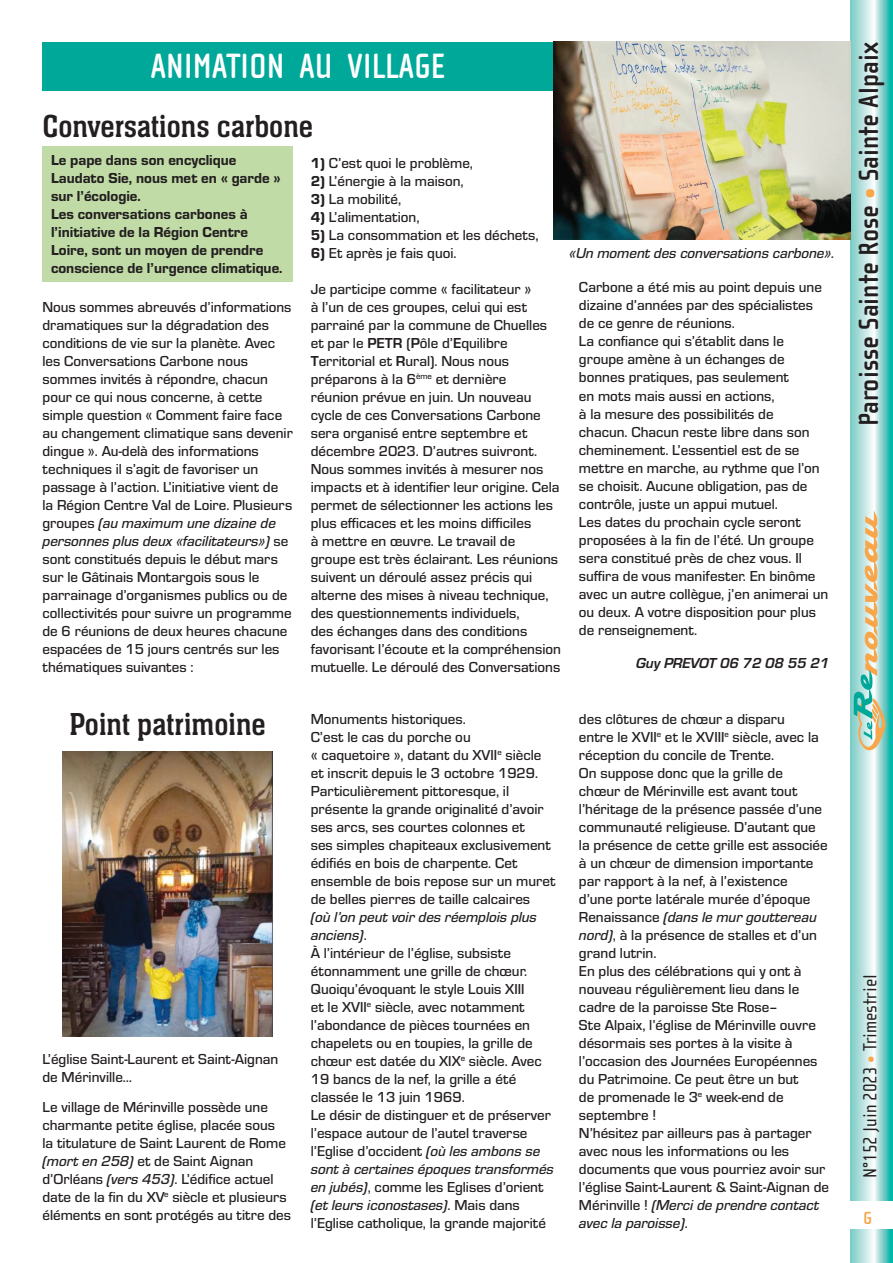
<style>
.page{position:relative;width:893px;height:1263px;background:#fff}
.page>*{position:absolute;margin:0;border:0;box-sizing:border-box;transform-origin:0 0}
.t1{font:700 36px "Cholla Sans OT";color:#fff;scale:.92 1}
.t2{font:33px "Neue Aachen Pro";color:#231f20;scale:.91 1}
.t3{font:700 28.5px "Cholla Sans OT";color:#231f20}
.t4{font:19.5px "Cholla Sans OT";color:#231f20}
.t5{font:700 18px "Cholla Sans OT";color:#f9a64a}
.t6{font:500 15px/18px "Eurostile";color:#231f20}
.t7{font:15px/18px "Eurostile Med Ita";color:#231f20}
.t8{font:15px/18px "Eurostile Hea";color:#231f20}
.t9{font:italic 700 15px "Eurostile";letter-spacing:-.005em;color:#231f20}
.s1{font-family:"Eurostile";font-weight:500}
.s2{font-family:"Eurostile Med Ita";font-weight:400}
.s3{font-family:"Eurostile Hea";font-weight:400}
.s4{font-weight:700}
.s5{color:#f9a64a}
</style>
<div class="page">
<svg style="left:850px;top:0;width:43px;height:1263px;background:#96d8d4"></svg>
<svg style="left:854px;top:510px;width:33px;height:242px;background:#b0ceb8"></svg>
<div style="left:850px;top:1201px;width:43px;height:28px;background:#fff"></div>
<div style="left:43px;top:147px;width:250px;height:135px;background:#c0dba6"></div>
<div style="left:43px;top:42px;width:786px;height:49px;background:#00a89a"></div>
<img style="left:62px;top:752px;width:211px;height:285px">
<img style="left:553px;top:42px;width:297px;height:198px">
<h1 class="t1" style="left:150px;top:47px;width:322px">ANIMATION AU VILLAGE</h1>
<h2 class="t2" style="left:43px;top:108px;width:299px">Conversations carbone</h2>
<p class="t8" style="left:51px;top:150px;width:233px">Le pape dans son encyclique<br>Laudato Sie, nous met en « garde » sur l’écologie.<br>Les conversations carbones à l’initiative de la Région Centre<br>Loire, sont un moyen de prendre conscience de l’urgence climatique.</p>
<p class="t6" style="left:43px;top:297px;width:252px">Nous sommes abreuvés d’informations dramatiques sur la dégradation des conditions de vie sur la planète. Avec les Conversations Carbone nous sommes invités à répondre, chacun pour ce qui nous concerne, à cette simple question « Comment faire face au changement climatique sans devenir dingue ». Au-delà des informations techniques il s’agit de favoriser un passage à l’action. L’initiative vient de la Région Centre Val de Loire. Plusieurs</p>
<p class="t7" style="left:43px;top:513px;width:247px"><span class="s1">groupes</span> (au maximum une dizaine de personnes plus deux «facilitateurs») <span class="s1">se</span></p>
<p class="t6" style="left:43px;top:549px;width:251px">sont constitués depuis le début mars sur le Gâtinais Montargois sous le parrainage d’organismes publics ou de collectivités pour suivre un programme de 6 réunions de deux heures chacune espacées de 15 jours centrés sur les thématiques suivantes :</p>
<h2 class="t2" style="left:69px;top:706px;width:218px">Point patrimoine</h2>
<p class="t6" style="left:43px;top:1049px;width:237px">L’église Saint-Laurent et Saint-Aignan de Mérinville…</p>
<p class="t6" style="left:43px;top:1097px;width:250px">Le village de Mérinville possède une charmante petite église, placée sous<br>la titulature de Saint Laurent de Rome <span class="s2">(mort en 258)</span> et de Saint Aignan d’Orléans <span class="s2">(vers 453)</span>. L’édifice actuel date de la fin du XV<sup>e</sup> siècle et plusieurs éléments en sont protégés au titre des</p>
<p class="t6" style="left:311px;top:153px;width:164px"><span class="s3">1)</span> C’est quoi le problème,</p>
<p class="t6" style="left:311px;top:171px;width:155px"><span class="s3">2)</span> L’énergie à la maison,</p>
<p class="t6" style="left:311px;top:189px;width:92px"><span class="s3">3)</span> La mobilité,</p>
<p class="t6" style="left:311px;top:207px;width:110px"><span class="s3">4)</span> L’alimentation,</p>
<p class="t6" style="left:311px;top:225px;width:229px"><span class="s3">5)</span> La consommation et les déchets,</p>
<p class="t6" style="left:311px;top:243px;width:147px"><span class="s3">6)</span> Et après je fais quoi.</p>
<p class="t6" style="left:311px;top:279px;width:252px">Je participe comme « facilitateur »<br>à l’un de ces groupes, celui qui est parrainé par la commune de Chuelles et par le <span class="s4">PETR</span> (<span class="s4">P</span>ôle d’<span class="s4">E</span>quilibre <span class="s4">T</span>erritorial et <span class="s4">R</span>ural). Nous nous préparons à la 6<sup>ème</sup> et dernière<br>réunion prévue en juin. Un nouveau cycle de ces Conversations Carbone sera organisé entre septembre et décembre 2023. D’autres suivront.<br>Nous sommes invités à mesurer nos impacts et à identifier leur origine. Cela permet de sélectionner les actions les plus efficaces et les moins difficiles<br>à mettre en œuvre. Le travail de groupe est très éclairant. Les réunions suivent un déroulé assez précis qui alterne des mises à niveau technique, des questionnements individuels,<br>des échanges dans des conditions favorisant l’écoute et la compréhension mutuelle. Le déroulé des Conversations</p>
<p class="t6" style="left:579px;top:278px;width:251px">Carbone a été mis au point depuis une dizaine d’années par des spécialistes de ce genre de réunions.<br>La confiance qui s’établit dans le groupe amène à un échanges de bonnes pratiques, pas seulement<br>en mots mais aussi en actions,<br>à la mesure des possibilités de<br>chacun. Chacun reste libre dans son cheminement. L’essentiel est de se mettre en marche, au rythme que l’on se choisit. Aucune obligation, pas de contrôle, juste un appui mutuel.<br>Les dates du prochain cycle seront proposées à la fin de l’été. Un groupe sera constitué près de chez vous. Il suffira de vous manifester. En binôme avec un autre collègue, j’en animerai un ou deux. A votre disposition pour plus de renseignement.</p>
<p class="t7" style="left:569px;top:244px;width:267px">«Un moment des conversations carbone».</p>
<p class="t9" style="left:636px;top:652px;width:194px">Guy PREVOT 06 72 08 55 21</p>
<p class="t6" style="left:311px;top:709px;width:246px">Monuments historiques.<br>C’est le cas du porche ou<br>« caquetoire », datant du XVII<sup>e</sup> siècle et inscrit depuis le 3 octobre 1929.<br>Particulièrement pittoresque, il présente la grande originalité d’avoir ses arcs, ses courtes colonnes et<br>ses simples chapiteaux exclusivement édifiés en bois de charpente. Cet ensemble de bois repose sur un muret de belles pierres de taille calcaires</p>
<p class="t7" style="left:311px;top:907px;width:228px">(où l’on peut voir des réemplois plus anciens)<span class="s1">.</span></p>
<p class="t6" style="left:311px;top:943px;width:242px">À l’intérieur de l’église, subsiste étonnamment une grille de chœur.<br>Quoiqu’évoquant le style Louis XIII<br>et le XVII<sup>e</sup> siècle, avec notamment l’abondance de pièces tournées en chapelets ou en toupies, la grille de chœur est datée du XIX<sup>e</sup> siècle. Avec 19 bancs de la nef, la grille a été classée le 13 juin 1969.<br>Le désir de distinguer et de préserver l’espace autour de l’autel traverse l’Eglise d’occident <span class="s2">(où les ambons se</span></p>
<p class="t7" style="left:311px;top:1159px;width:245px">sont à certaines époques transformés</p>
<p class="t6" style="left:311px;top:1177px;width:234px"><span class="s2">en jubés)</span>, comme les Eglises d’orient</p>
<p class="t7" style="left:311px;top:1195px;width:211px">(et leurs iconostases)<span class="s1">. Mais dans</span></p>
<p class="t6" style="left:311px;top:1213px;width:237px">l’Eglise catholique, la grande majorité</p>
<p class="t6" style="left:579px;top:709px;width:250px">des clôtures de chœur a disparu<br>entre le XVII<sup>e</sup> et le XVIII<sup>e</sup> siècle, avec la réception du concile de Trente.<br>On suppose donc que la grille de chœur de Mérinville est avant tout l’héritage de la présence passée d’une communauté religieuse. D’autant que la présence de cette grille est associée à un chœur de dimension importante par rapport à la nef, à l’existence<br>d’une porte latérale murée d’époque</p>
<p class="t7" style="left:579px;top:907px;width:239px"><span class="s1">Renaissance</span> (dans le mur gouttereau</p>
<p class="t6" style="left:579px;top:925px;width:252px"><span class="s2">nord)</span>, à la présence de stalles et d’un grand lutrin.<br>En plus des célébrations qui y ont à nouveau régulièrement lieu dans le cadre de la paroisse Ste Rose–<br>Ste Alpaix, l’église de Mérinville ouvre désormais ses portes à la visite à l’occasion des Journées Européennes du Patrimoine. Ce peut être un but<br>de promenade le 3<sup>e</sup> week-end de septembre !<br>N’hésitez par ailleurs pas à partager avec nous les informations ou les documents que vous pourriez avoir sur l’église Saint-Laurent &amp; Saint-Aignan de</p>
<p class="t7" style="left:579px;top:1195px;width:242px"><span class="s1">Mérinville !</span> (Merci de prendre contact avec la paroisse)<span class="s1">.</span></p>
<h3 class="t3" style="left:853px;top:426px;width:385px;rotate:-90deg">Paroisse Sainte Rose <span class="s5">•</span> Sainte Alpaix</h3>
<h3 class="t4" style="left:860px;top:1178px;width:205px;rotate:-90deg">N°152 Juin 2023 <span class="s5">•</span> Trimestriel</h3>
<p class="t5" style="left:863px;top:1208px;width:10px">G</p>
</div>
